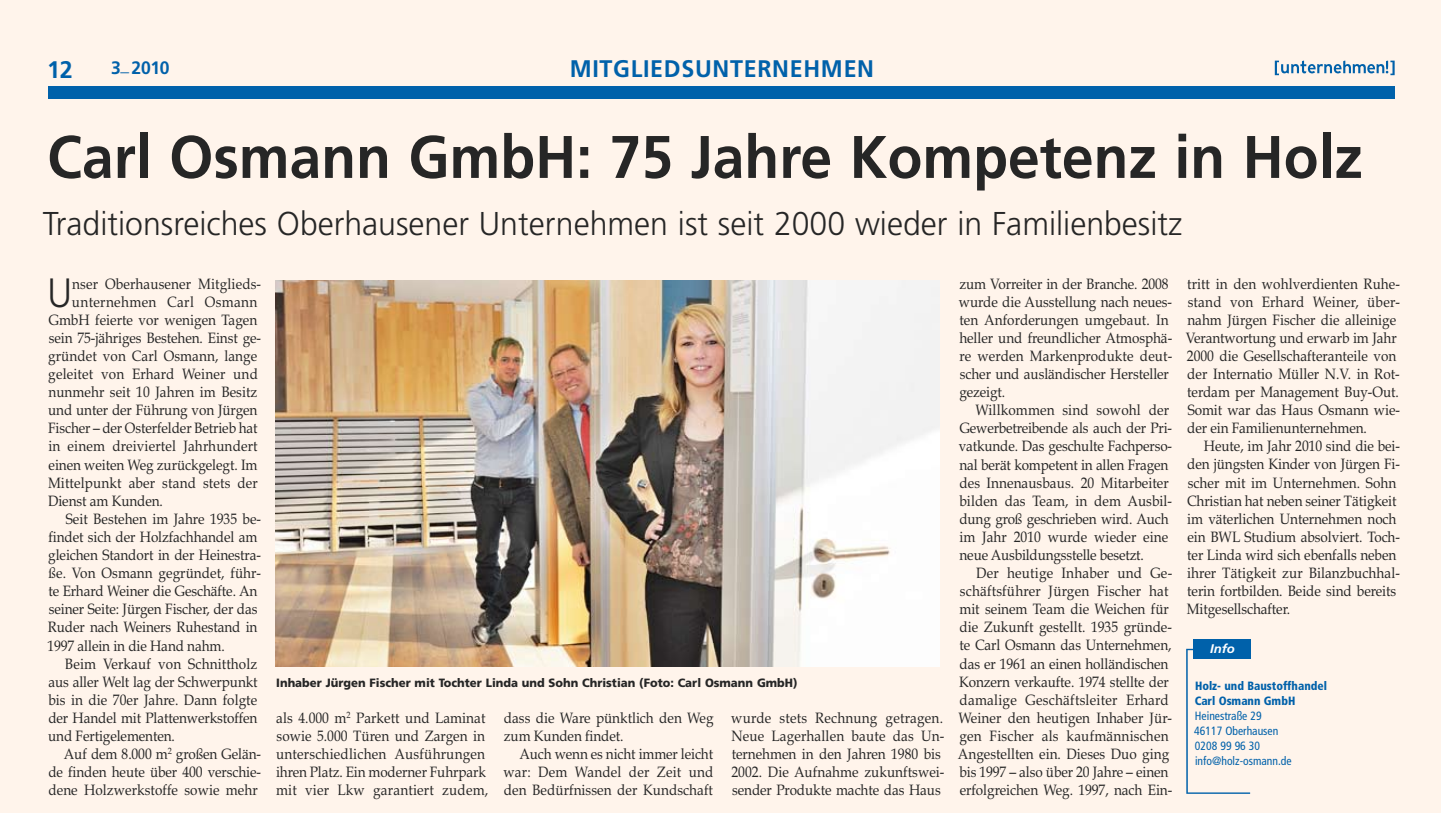
<style>
.page{position:relative;width:1441px;height:813px;background:#fff}
.page>*{position:absolute;margin:0;border:0;box-sizing:border-box;transform-origin:0 0}
.t1{font:700 60px "Frutiger";color:#262626;scale:.95 1}
.t2{font:300 40.95px "Frutiger";color:#262626;scale:.9 1}
.t3{font:300 33px "Frutiger";color:#262626}
.t4{font:700 24px "Frutiger";letter-spacing:.03em;color:#0061aa}
.t5{font:700 18px "Frutiger";color:#0061aa}
.t6{font:15px/18.1px "Book Antiqua";letter-spacing:-.005em;color:#262626;scale:.9 1}
.t7{font:15px "Book Antiqua";letter-spacing:.015em;color:#262626;scale:.9 1}
.t8{font:15px "Book Antiqua";letter-spacing:.03em;color:#262626;scale:.9 1}
.t9{font:italic 700 12.45px "Frutiger";color:#fff;scale:1.05 1}
.t10{font:900 12px "Frutiger";color:#262626;scale:.95 1}
.t11{font:condensed 12px/15px "Frutiger";color:#0061aa}
.t12{font:900 condensed 12px/15px "Frutiger";color:#0061aa}
</style>
<div class="page">
<div style="left:0;top:0;width:1440px;height:813px;background:#fff4eb"></div>
<div style="left:48px;top:86px;width:1346px;height:13px;background:#0061aa"></div>
<svg style="left:1274px;top:61px;width:120px;height:14px"></svg>
<img style="left:276px;top:281px;width:663px;height:386px">
<svg style="left:1186px;top:649px;width:63px;height:145px"></svg>
<div style="left:1193px;top:639px;width:58px;height:19px;background:#0061aa"></div>
<h3 class="t4" style="left:47px;top:55px;width:27px">12</h3>
<p class="t5" style="left:111px;top:57px;width:60px">3_2010</p>
<h3 class="t4" style="left:569px;top:54px;width:306px">MItGlIeDSuNterNehMeN</h3>
<h1 class="t1" style="left:47px;top:122px;width:1386px">Carl Osmann Gmbh: 75 Jahre Kompetenz in holz</h1>
<h3 class="t3" style="left:43px;top:205px;width:1140px">Traditionsreiches Oberhausener Unternehmen ist seit 2000 wieder in Familienbesitz</h3>
<h2 class="t2" style="left:47px;top:269px;width:29px">U</h2>
<p class="t6" style="left:72px;top:275px;width:211px">nser Oberhausener Mitglieds-</p>
<p class="t8" style="left:72px;top:293px;width:207px">unternehmen Carl Osmann</p>
<p class="t6" style="left:49px;top:311px;width:233px">GmbH feierte vor wenigen Tagen</p>
<p class="t6" style="left:49px;top:329px;width:237px">sein 75-jähriges Bestehen. Einst ge-</p>
<p class="t6" style="left:48px;top:347px;width:234px">gründet von Carl Osmann, lange</p>
<p class="t7" style="left:48px;top:365px;width:234px">geleitet von Erhard Weiner und</p>
<p class="t6" style="left:48px;top:383px;width:233px">nunmehr seit 10 Jahren im Besitz</p>
<p class="t6" style="left:48px;top:401px;width:234px">und unter der Führung von Jürgen</p>
<p class="t6" style="left:48px;top:419px;width:234px">Fischer – der Osterfelder Betrieb hat</p>
<p class="t7" style="left:48px;top:437px;width:234px">in einem dreiviertel Jahrhundert</p>
<p class="t6" style="left:49px;top:456px;width:233px">einen weiten Weg zurückgelegt. Im</p>
<p class="t6" style="left:48px;top:474px;width:235px">Mittelpunkt aber stand stets der</p>
<p class="t6" style="left:48px;top:492px;width:129px">Dienst am Kunden.</p>
<p class="t6" style="left:66px;top:510px;width:218px">Seit Bestehen im Jahre 1935 be-</p>
<p class="t6" style="left:49px;top:528px;width:233px">findet sich der Holzfachhandel am</p>
<p class="t6" style="left:48px;top:546px;width:238px">gleichen Standort in der Heinestra-</p>
<p class="t6" style="left:49px;top:564px;width:237px">ße. Von Osmann gegründet, führ-</p>
<p class="t6" style="left:48px;top:582px;width:234px">te Erhard Weiner die Geschäfte. An</p>
<p class="t6" style="left:49px;top:600px;width:233px">seiner Seite: Jürgen Fischer, der das</p>
<p class="t6" style="left:48px;top:618px;width:234px">Ruder nach Weiners Ruhestand in</p>
<p class="t6" style="left:48px;top:636px;width:198px">1997 allein in die Hand nahm.</p>
<p class="t6" style="left:65px;top:655px;width:215px">Beim Verkauf von Schnittholz</p>
<p class="t6" style="left:49px;top:673px;width:234px">aus aller Welt lag der Schwerpunkt</p>
<p class="t6" style="left:48px;top:691px;width:233px">bis in die 70er Jahre. Dann folgte</p>
<p class="t6" style="left:48px;top:709px;width:234px">der Handel mit Plattenwerkstoffen</p>
<p class="t6" style="left:48px;top:727px;width:142px">und Fertigelementen.</p>
<p class="t6" style="left:64px;top:745px;width:220px">Auf dem 8.000 m<sup>2</sup> großen Gelän-</p>
<p class="t6" style="left:48px;top:763px;width:238px">de finden heute über 400 verschie-</p>
<p class="t6" style="left:48px;top:781px;width:234px">dene Holzwerkstoffe sowie mehr</p>
<p class="t6" style="left:1185px;top:275px;width:239px">tritt in den wohlverdienten Ruhe&shy;stand von Erhard Weiner, über&shy;nahm Jürgen Fischer die alleinige<br>Verantwortung und erwarb im Jahr<br>2000 die Gesellschafteranteile von der Internatio Müller N.V. in Rot&shy;terdam per Management Buy-Out.<br>Somit war das Haus Osmann wie&shy;der ein Familienunternehmen.</p>
<p class="t6" style="left:1186px;top:437px;width:238px;text-indent:17px">Heute, im Jahr 2010 sind die bei&shy;den jüngsten Kinder von Jürgen Fi&shy;scher mit im Unternehmen. Sohn Christian hat neben seiner Tätigkeit im väterlichen Unternehmen noch ein BWL Studium absolviert. Toch&shy;ter Linda wird sich ebenfalls neben ihrer Tätigkeit zur Bilanzbuchhal&shy;terin fortbilden. Beide sind bereits Mitgesellschafter.</p>
<p class="t6" style="left:958px;top:275px;width:238px">zum Vorreiter in der Branche. 2008 wurde die Ausstellung nach neues&shy;ten Anforderungen umgebaut. In heller und freundlicher Atmosphä&shy;re werden Markenprodukte deut&shy;scher und ausländischer Hersteller gezeigt.</p>
<p class="t6" style="left:958px;top:401px;width:238px;text-indent:17px">Willkommen sind sowohl der<br>Gewerbetreibende als auch der Pri&shy;vatkunde. Das geschulte Fachperso&shy;nal berät kompetent in allen Fragen des Innenausbaus. 20 Mitarbeiter bilden das Team, in dem Ausbil&shy;dung groß geschrieben wird. Auch im Jahr 2010 wurde wieder eine neue Ausbildungsstelle besetzt.</p>
<p class="t6" style="left:957px;top:564px;width:240px;text-indent:18px">Der heutige Inhaber und Ge&shy;schäftsführer Jürgen Fischer hat mit seinem Team die Weichen für die Zukunft gestellt. 1935 gründe&shy;te Carl Osmann das Unternehmen, das er 1961 an einen holländischen Konzern verkaufte. 1974 stellte der damalige Geschäftsleiter Erhard Weiner den heutigen Inhaber Jür&shy;gen Fischer als kaufmännischen Angestellten ein. Dieses Duo ging bis 1997 – also über 20 Jahre – einen erfolgreichen Weg. 1997, nach Ein-</p>
<p class="t9" style="left:1209px;top:641px;width:25px">Info</p>
<p class="t10" style="left:276px;top:675px;width:550px">Inhaber Jürgen Fischer mit Tochter Linda und Sohn Christian (Foto: Carl Osmann GmbH)</p>
<p class="t12" style="left:1194px;top:678px;width:134px">Holz- und Baustoffhandel<br>Carl Osmann GmbH</p>
<p class="t11" style="left:1194px;top:708px;width:99px">Heinestraße 29<br>46117 Oberhausen<br>0208 99 96 30 info@holz-osmann.de</p>
<p class="t6" style="left:276px;top:709px;width:237px">als 4.000 m<sup>2</sup> Parkett und Laminat sowie 5.000 Türen und Zargen in unterschiedlichen Ausführungen ihren Platz. Ein moderner Fuhrpark mit vier Lkw garantiert zudem,</p>
<p class="t6" style="left:504px;top:709px;width:234px">dass die Ware pünktlich den Weg zum Kunden findet.</p>
<p class="t6" style="left:731px;top:709px;width:238px">wurde stets Rechnung getragen.<br>Neue Lagerhallen baute das Un&shy;ternehmen in den Jahren 1980 bis<br>2002. Die Aufnahme zukunftswei&shy;sender Produkte machte das Haus</p>
<p class="t6" style="left:503px;top:745px;width:235px;text-align:justify;text-indent:16px">Auch wenn es nicht immer leicht war: Dem Wandel der Zeit und den Bedürfnissen der Kundschaft</p>
</div>
